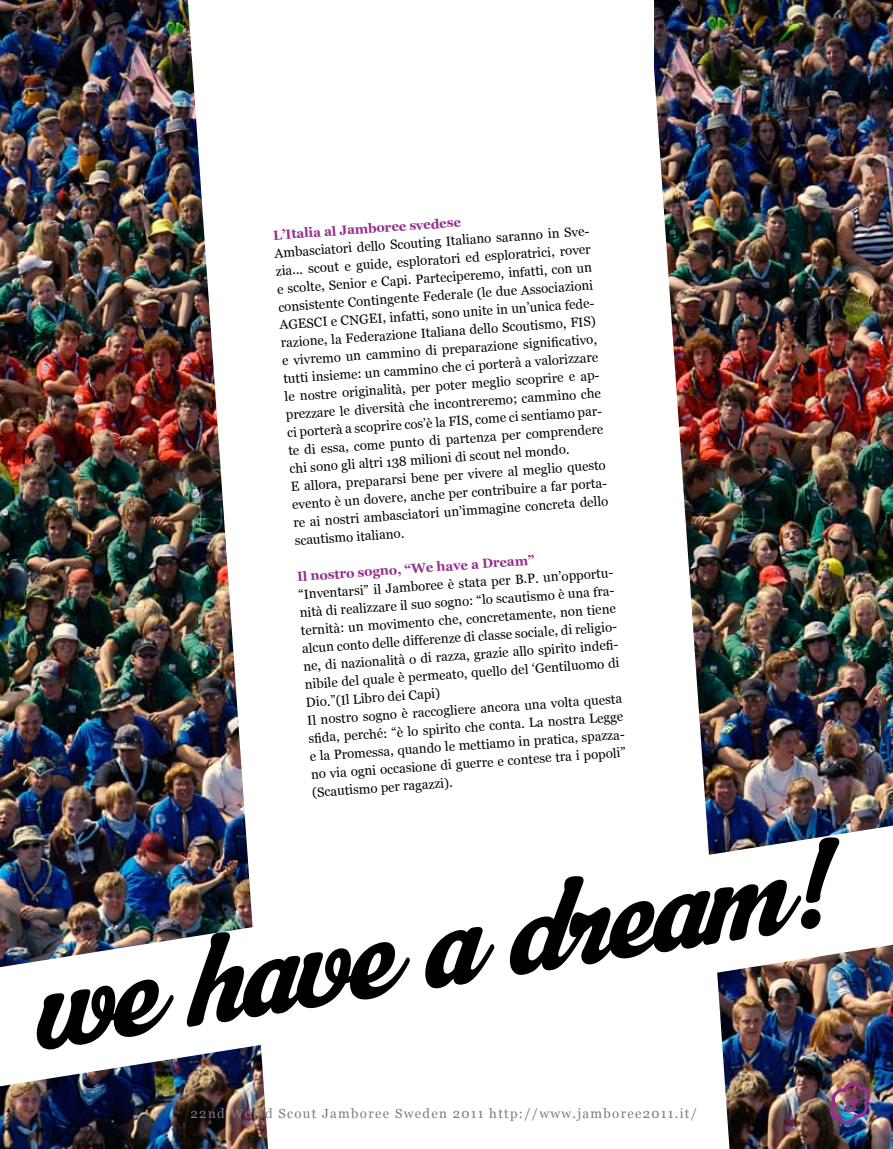
<style>
.page{position:relative;width:893px;height:1149px;background:#fff}
.page>*{position:absolute;margin:0;border:0;box-sizing:border-box;transform-origin:0 0}
.t1{font:128.85px "Jamboree Script";color:#000}
.t2{font:21px "Jamboree Script";color:#972e8c}
.t3{font:13.2px/18px "Georgia";color:#000}
.t4{font:13.2px "Georgia";letter-spacing:.1em;color:#7a7c7f}
.t5{font:700 13.2px "Georgia";color:#972e8c}
</style>
<div class="page">
<img style="left:0;top:0;width:188px;height:1148px">
<img style="left:729px;top:0;width:164px;height:1148px">
<img style="left:188px;top:3px;width:80px;height:1145px">
<img style="left:654px;top:0;width:75px;height:1141px">
<img style="left:830px;top:1085px;width:41px;height:39px">
<img style="left:0;top:825px;width:893px;height:260px">
<p class="t5" style="left:273px;top:226px;width:189px;rotate:-4deg">L’Italia al Jamboree svedese</p>
<p class="t3" style="left:274px;top:244px;width:319px;rotate:-4deg">Ambasciatori dello Scouting Italiano saranno in Sve&shy;zia... scout e guide, esploratori ed esploratrici, rover e scolte, Senior e Capi. Parteciperemo, infatti, con un consistente Contingente Federale (le due Associazioni AGESCI e CNGEI, infatti, sono unite in un’unica fede&shy;razione, la Federazione Italiana dello Scoutismo, FIS) e vivremo un cammino di preparazione signifi cativo, tutti insieme: un cammino che ci porterà a valorizzare le nostre originalità, per poter meglio scoprire e ap&shy;prezzare le diversità che incontreremo; cammino che ci porterà a scoprire cos’è la FIS, come ci sentiamo par&shy;te di essa, come punto di partenza per comprendere chi sono gli altri 138 milioni di scout nel mondo.<br>E allora, prepararsi bene per vivere al meglio questo evento è un dovere, anche per contribuire a far porta&shy;re ai nostri ambasciatori un’immagine concreta dello scautismo italiano.</p>
<p class="t5" style="left:297px;top:568px;width:240px;rotate:-4deg">Il nostro sogno, “We have a Dream”</p>
<p class="t3" style="left:298px;top:585px;width:319px;rotate:-4deg">“Inventarsi” il Jamboree è stata per B.P. un’opportu&shy;nità di realizzare il suo sogno: “lo scautismo è una fra&shy;ternità: un movimento che, concretamente, non tiene alcun conto delle differenze di classe sociale, di religio&shy;ne, di nazionalità o di razza, grazie allo spirito indefi - nibile del quale è permeato, quello del ‘Gentiluomo di Dio.”(Il Libro dei Capi)<br>Il nostro sogno è raccogliere ancora una volta questa sfi da, perché: “è lo spirito che conta. La nostra Legge e la Promessa, quando le mettiamo in pratica, spazza&shy;no via ogni occasione di guerre e contese tra i popoli” (Scautismo per ragazzi).</p>
<h1 class="t1" style="left:20px;top:926px;width:834px;rotate:-9deg">we have a dream!</h1>
<p class="t4" style="left:191px;top:1105px;width:508px">22nd World Scout Jamboree Sweden 2011 http://www.jamboree2011.it/</p>
<h2 class="t2" style="left:843px;top:1090px;width:15px">3</h2>
</div>
